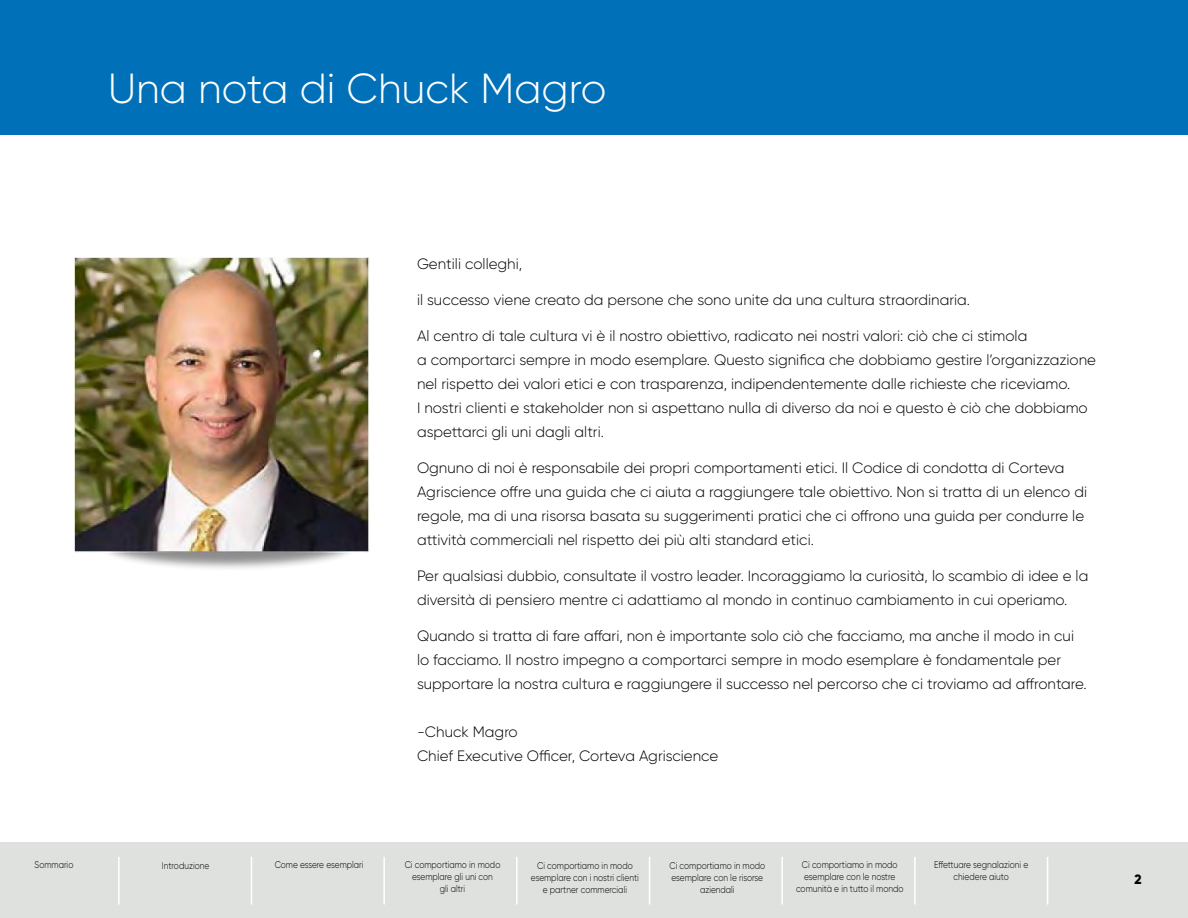
<style>
.page{position:relative;width:1188px;height:918px;background:#fff}
.page>*{position:absolute;margin:0;border:0;box-sizing:border-box;transform-origin:0 0}
.t1{font:300 42px "Gilroy";color:#fff}
.Note_from_CEO{font:300 15px/24px "Gilroy";color:#000}
.t2{font:800 13.5px "Gilroy";color:#000}
.Nav_bar_reg{font:300 9.75px/12px "Gilroy";color:#000;text-align:center;scale:.85 1}
.t3{font:800 9.75px "Gilroy";letter-spacing:-.01em;color:#000;scale:.85 1}
</style>
<div class="page">
<div style="left:0;top:0;width:1188px;height:135px;background:#0071b9"></div>
<div style="left:0;top:842px;width:1188px;height:76px;background:#dfe1df"></div>
<hr style="left:118px;top:857px;width:2px;height:47px;background:#fff">
<hr style="left:914px;top:857px;width:2px;height:47px;background:#fff">
<hr style="left:781px;top:857px;width:2px;height:47px;background:#fff">
<hr style="left:649px;top:857px;width:1px;height:47px;background:#fff">
<hr style="left:516px;top:857px;width:2px;height:47px;background:#fff">
<hr style="left:383px;top:857px;width:2px;height:47px;background:#fff">
<hr style="left:251px;top:857px;width:1px;height:47px;background:#fff">
<hr style="left:1047px;top:857px;width:1px;height:47px;background:#fff">
<div style="left:96px;top:514px;width:265px;height:57px;background:#000;opacity:.45"></div>
<img style="left:74px;top:257px;width:296px;height:296px">
<p class="t1" style="left:108px;top:63px;width:500px">Una nota di Chuck Magro</p>
<p class="Nav_bar_reg" style="left:35px;top:859px;width:47px">Sommario</p>
<p class="Note_from_CEO" style="left:417px;top:252px;width:107px">Gentili colleghi,</p>
<p class="Note_from_CEO" style="left:417px;top:288px;width:555px">il successo viene creato da persone che sono unite da una cultura straordinaria.</p>
<p class="Note_from_CEO" style="left:417px;top:324px;width:681px">Al centro di tale cultura vi è il nostro obiettivo, radicato nei nostri valori: ciò che ci stimola<br>a comportarci sempre in modo esemplare. Questo significa che dobbiamo gestire l’organizzazione nel rispetto dei valori etici e con trasparenza, indipendentemente dalle richieste che riceviamo.<br>I nostri clienti e stakeholder non si aspettano nulla di diverso da noi e questo è ciò che dobbiamo aspettarci gli uni dagli altri.</p>
<p class="Note_from_CEO" style="left:417px;top:456px;width:672px">Ognuno di noi è responsabile dei propri comportamenti etici. Il Codice di condotta di Corteva Agriscience offre una guida che ci aiuta a raggiungere tale obiettivo. Non si tratta di un elenco di regole, ma di una risorsa basata su suggerimenti pratici che ci offrono una guida per condurre le attività commerciali nel rispetto dei più alti standard etici.</p>
<p class="Note_from_CEO" style="left:417px;top:564px;width:673px">Per qualsiasi dubbio, consultate il vostro leader. Incoraggiamo la curiosità, lo scambio di idee e la diversità di pensiero mentre ci adattiamo al mondo in continuo cambiamento in cui operiamo.</p>
<p class="Note_from_CEO" style="left:417px;top:624px;width:671px">Quando si tratta di fare affari, non è importante solo ciò che facciamo, ma anche il modo in cui lo facciamo. Il nostro impegno a comportarci sempre in modo esemplare è fondamentale per supportare la nostra cultura e raggiungere il successo nel percorso che ci troviamo ad affrontare.</p>
<p class="Note_from_CEO" style="left:417px;top:720px;width:102px">-Chuck Magro</p>
<p class="Note_from_CEO" style="left:417px;top:744px;width:303px">Chief Executive Officer, Corteva Agriscience</p>
<p class="t3" style="left:294px;top:859px;width:60px">Com ssere</p>
<p class="Nav_bar_reg" style="left:939px;top:859px;width:5px">f</p>
<p class="Nav_bar_reg" style="left:162px;top:859px;width:57px">Introduzione</p>
<p class="Nav_bar_reg" style="left:275px;top:859px;width:106px">Come essere esemplari</p>
<p class="Nav_bar_reg" style="left:405px;top:859px;width:114px">Ci comportiamo in modo esemplare gli uni con<br>gli altri</p>
<p class="Nav_bar_reg" style="left:934px;top:859px;width:112px">Effettuare segnalazioni e chiedere aiuto</p>
<p class="Nav_bar_reg" style="left:531px;top:859px;width:129px">Ci comportiamo in modo esemplare con i nostri clienti e partner commerciali</p>
<p class="Nav_bar_reg" style="left:670px;top:859px;width:114px">Ci comportiamo in modo esemplare con le risorse aziendali</p>
<p class="Nav_bar_reg" style="left:796px;top:859px;width:128px">Ci comportiamo in modo esemplare con le nostre comunità e in tutto il mondo</p>
<p class="t2" style="left:1135px;top:871px;width:9px">2</p>
</div>
